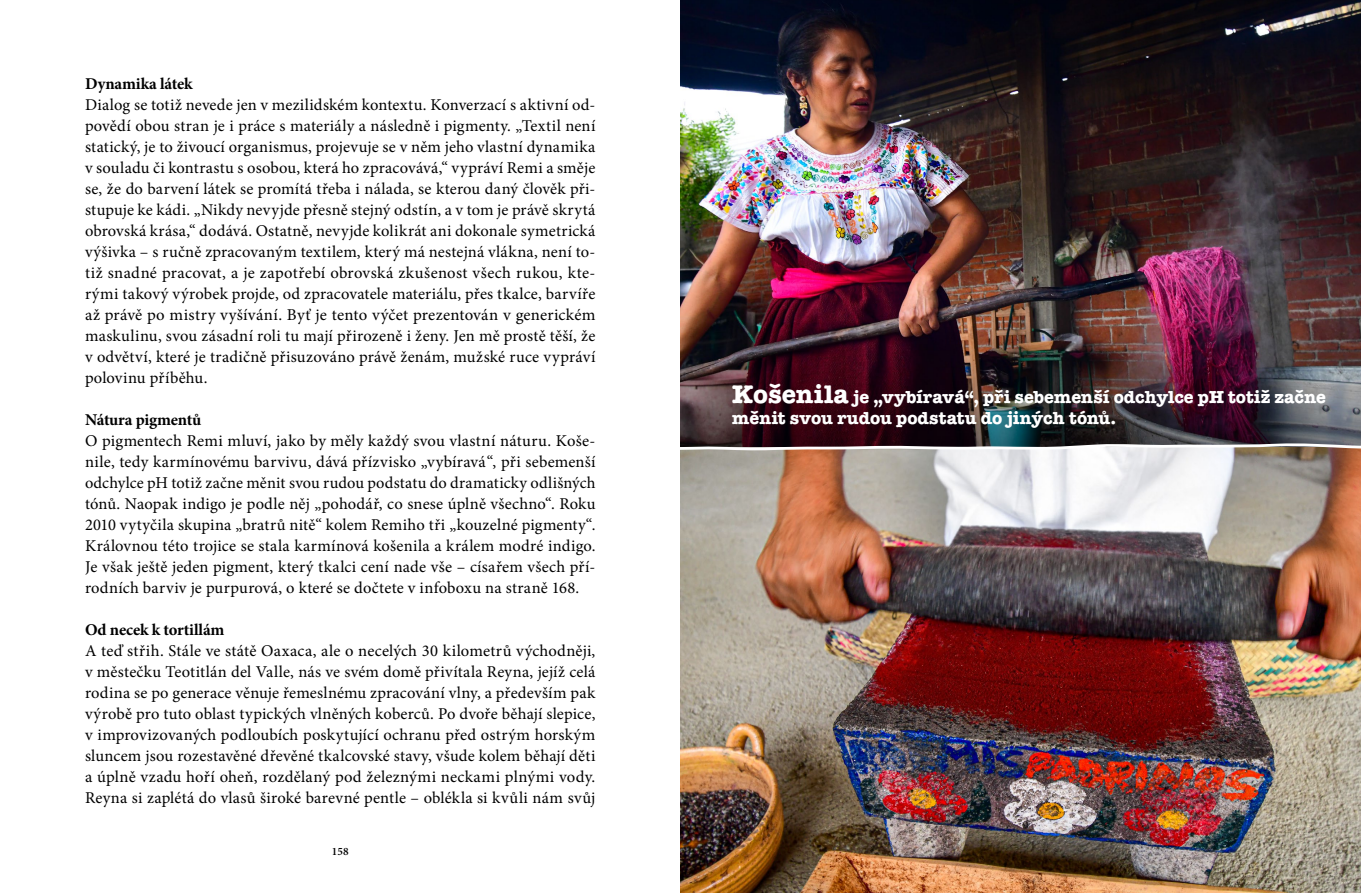
<style>
.page{position:relative;width:1361px;height:893px;background:#fff}
.page>*{position:absolute;margin:0;border:0;box-sizing:border-box;transform-origin:0 0}
.t1{font:700 17.55px/21px "American Typewriter ITC Pro";color:#fff}
.t2{font:16.5px/21px "Minion Pro";letter-spacing:.01em;color:#000;text-align:justify}
.t3{font:700 16.5px "Minion Pro";letter-spacing:-.01em;color:#000}
.t4{font:600 11.25px "Minion Pro";color:#000}
.s1{font-size:25.65px}
</style>
<div class="page">
<img style="left:680px;top:452px;width:681px;height:441px">
<img style="left:680px;top:0;width:681px;height:443px">
<img style="left:680px;top:443px;width:681px;height:9px">
<p class="t3" style="left:85px;top:72px;width:109px">Dynamika látek</p>
<p class="t2" style="left:85px;top:94px;width:512px">Dialog se totiž nevede jen v mezilidském kontextu. Konverzací s aktivní od&shy;povědí obou stran je i práce s materiály a následně i pigmenty. „Textil není statický, je to živoucí organismus, projevuje se v něm jeho vlastní dynamika v souladu či kontrastu s osobou, která ho zpracovává,“ vypráví Remi a směje se, že do barvení látek se promítá třeba i nálada, se kterou daný člověk při&shy;stupuje ke kádi. „Nikdy nevyjde přesně stejný odstín, a v tom je právě skrytá obrovská krása,“ dodává. Ostatně, nevyjde kolikrát ani dokonale symetrická výšivka – s ručně zpracovaným textilem, který má nestejná vlákna, není to&shy;tiž snadné pracovat, a je zapotřebí obrovská zkušenost všech rukou, kte&shy;rými takový výrobek projde, od zpracovatele materiálu, přes tkalce, barvíře až právě po mistry vyšívání. Byť je tento výčet prezentován v generickém maskulinu, svou zásadní roli tu mají přirozeně i ženy. Jen mě prostě těší, že v odvětví, které je tradičně přisuzováno právě ženám, mužské ruce vypráví polovinu příběhu.</p>
<p class="t3" style="left:85px;top:408px;width:118px">Nátura pigmentů</p>
<p class="t2" style="left:85px;top:430px;width:512px">O pigmentech Remi mluví, jako by měly každý svou vlastní náturu. Koše&shy;nile, tedy karmínovému barvivu, dává přízvisko „vybíravá“, při sebemenší odchylce pH totiž začne měnit svou rudou podstatu do dramaticky odlišných tónů. Naopak indigo je podle něj „pohodář, co snese úplně všechno“. Roku 2010 vytyčila skupina „bratrů nitě“ kolem Remiho tři „kouzelné pigmenty“.<br>Královnou této trojice se stala karmínová košenila a králem modré indigo.<br>Je však ještě jeden pigment, který tkalci cení nade vše – císařem všech pří&shy;rodních barviv je purpurová, o které se dočtete v infoboxu na straně 168.</p>
<p class="t3" style="left:85px;top:618px;width:141px">Od necek k tortillám</p>
<p class="t2" style="left:85px;top:640px;width:512px">A teď střih. Stále ve státě Oaxaca, ale o necelých 30 kilometrů východněji, v městečku Teotitlán del Valle, nás ve svém domě přivítala Reyna, jejíž celá rodina se po generace věnuje řemeslnému zpracování vlny, a především pak výrobě pro tuto oblast typických vlněných koberců. Po dvoře běhají slepice, v improvizovaných podloubích poskytující ochranu před ostrým horským sluncem jsou rozestavěné dřevěné tkalcovské stavy, všude kolem běhají děti a úplně vzadu hoří oheň, rozdělaný pod železnými neckami plnými vody.<br>Reyna si zaplétá do vlasů široké barevné pentle – oblékla si kvůli nám svůj</p>
<p class="t4" style="left:332px;top:843px;width:18px">158</p>
<p class="t1" style="left:732px;top:387px;width:595px"><span class="s1">Košenila</span> je „vybíravá“, při sebemenší odchylce pH totiž začne měnit svou rudou podstatu do jiných tónů.</p>
</div>
